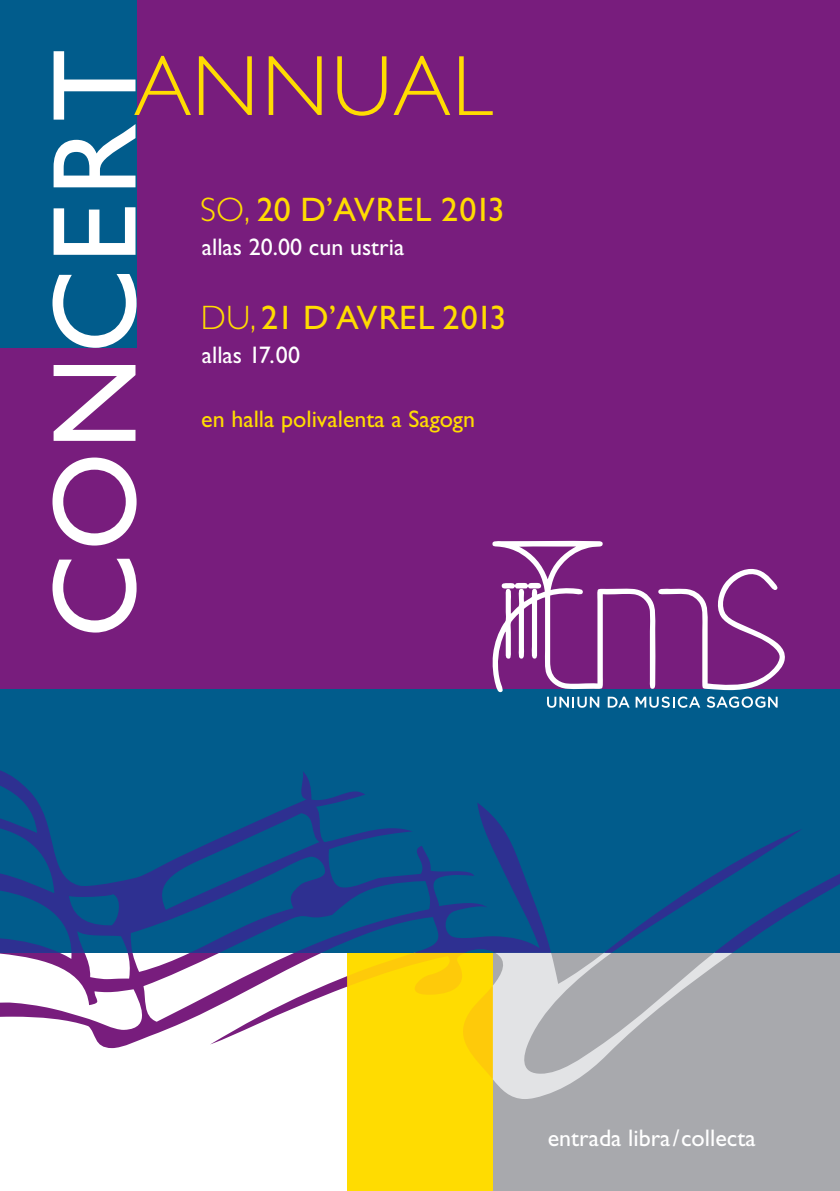
<style>
.page{position:relative;width:840px;height:1191px;background:#fff}
.page>*{position:absolute;margin:0;border:0;box-sizing:border-box;transform-origin:0 0}
.t1{font:120px "Gill Sans";letter-spacing:.02em;color:#fff}
.t2{font:300 86px "Gill Sans";letter-spacing:.02em;color:#ffdc01}
.t3{font:34px "Gill Sans";color:#ffdc01}
.t4{font:34px "Gill Sans";letter-spacing:-.02em;color:#ffdc01}
.t5{font:24px "Gill Sans";color:#fff}
.t6{font:24px "Gill Sans";color:#ffdc01}
.s1{font-weight:300}
</style>
<div class="page">
<div style="left:492px;top:952px;width:347px;height:239px;background:#a8a9ad"></div>
<div style="left:347px;top:952px;width:145px;height:239px;background:#ffdc01"></div>
<div style="left:0;top:688px;width:839px;height:264px;background:#015c8c"></div>
<div style="left:0;top:0;width:839px;height:688px;background:#781d7d"></div>
<div style="left:0;top:0;width:136px;height:348px;background:#015c8c"></div>
<svg style="left:0;top:952px;width:732px;height:147px"></svg>
<svg style="left:0;top:770px;width:839px;height:182px"></svg>
<svg style="left:492px;top:541px;width:292px;height:167px"></svg>
<h1 class="t1" style="left:26px;top:638px;width:590px;rotate:-90deg">CONCERT</h1>
<h2 class="t2" style="left:134px;top:38px;width:360px">ANNUAL</h2>
<h3 class="t3" style="left:200px;top:189px;width:306px"><span class="s1">SO,</span> 20 D’AVREL 2013</h3>
<p class="t5" style="left:202px;top:233px;width:204px">allas 20.00 cun ustria</p>
<h3 class="t4" style="left:200px;top:297px;width:307px"><span class="s1">DU,</span> 21 D’AVREL 2013</h3>
<p class="t5" style="left:202px;top:341px;width:100px">allas 17.00</p>
<p class="t6" style="left:201px;top:405px;width:275px">en halla polivalenta a Sagogn</p>
<p class="t5" style="left:547px;top:1123px;width:209px">entrada libra/collecta</p>
</div>
